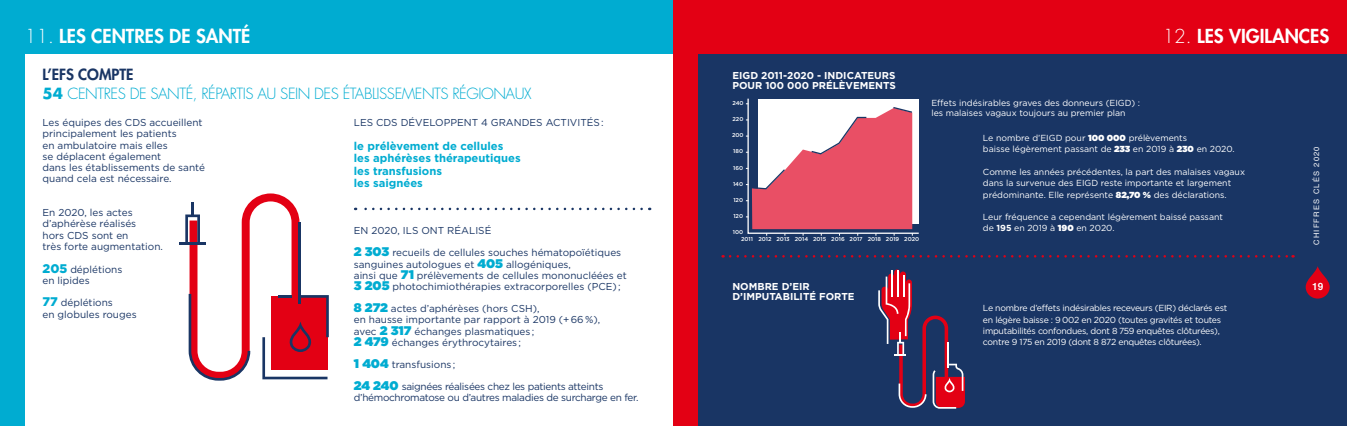
<style>
.page{position:relative;width:1347px;height:426px;background:#fff}
.page>*{position:absolute;margin:0;border:0;box-sizing:border-box;transform-origin:0 0}
.t1{font:800 18.75px "Futura Std";color:#fff}
.t2{font:300 15px/18.8px "Futura Std";letter-spacing:-.03em;color:#00acd1}
.t3{font:700 11.25px/12.5px "Gotham";color:#00acd1}
.t4{font:10px/11.2px "Gotham";color:#193564}
.t5{font:10px/21.9px "Gotham";letter-spacing:-.03em;color:#193564}
.t6{font:700 10px/10px "Gotham";color:#fff}
.t7{font:700 10px "Helvetica";color:#fff}
.t8{font:8.75px/11.2px "Gotham";color:#fff}
.t9{font:8.75px/11.2px "Gotham";letter-spacing:-.03em;color:#fff}
.t10{font:7.5px "Helvetica";letter-spacing:.16em;color:#fff}
.t11{font:500 5.62px/7.4px "Gotham";color:#fff}
.s1{font-weight:300}
.s2{font-weight:800;color:#193564}
.s3{font-weight:700}
.s4{font-weight:900;font-size:12.5px;color:#00acd1}
.s5{font-weight:900}
</style>
<div class="page">
<div style="left:0;top:0;width:25px;height:425px;background:#00acd1"></div>
<div style="left:0;top:0;width:673px;height:53px;background:#00acd1"></div>
<div style="left:698px;top:53px;width:648px;height:372px;background:#193564"></div>
<div style="left:673px;top:0;width:673px;height:53px;background:#e30014"></div>
<svg style="left:747px;top:98px;width:172px;height:136px"></svg>
<svg style="left:746px;top:103px;width:167px;height:132px;background:#dc7f91"></svg>
<div style="left:673px;top:0;width:25px;height:425px;background:#e30014"></div>
<hr style="left:179px;top:242px;width:26px;height:2px;background:#193564">
<svg style="left:185px;top:193px;width:144px;height:187px"></svg>
<svg style="left:355px;top:207px;width:286px;height:3px"></svg>
<svg style="left:730px;top:255px;width:563px;height:2px"></svg>
<svg style="left:878px;top:269px;width:87px;height:139px"></svg>
<svg style="left:1305px;top:266px;width:24px;height:32px"></svg>
<h1 class="t1" style="left:25px;top:24px;width:227px"><span class="s1">11.</span> LES CENTRES DE SANTÉ</h1>
<h2 class="t2" style="left:43px;top:65px;width:490px"><span class="s2">L’EFS COMPTE<br></span><span class="s3">54</span> CENTRES DE SANTÉ, RÉPARTIS AU SEIN DES ÉTABLISSEMENTS RÉGIONAUX</h2>
<p class="t4" style="left:43px;top:116px;width:164px">Les équipes des CDS accueillent principalement les patients<br>en ambulatoire mais elles<br>se déplacent également<br>dans les établissements de santé quand cela est nécessaire.</p>
<p class="t4" style="left:43px;top:206px;width:122px">En 2020, les actes d’aphérèse réalisés<br>hors CDS sont en<br>très forte augmentation.</p>
<p class="t4" style="left:43px;top:263px;width:81px"><span class="s4">205</span> déplétions en lipides</p>
<p class="t4" style="left:43px;top:296px;width:96px"><span class="s4">77</span> déplétions<br>en globules rouges</p>
<p class="t4" style="left:354px;top:116px;width:251px">LES CDS DÉVELOPPENT 4 GRANDES ACTIVITÉS :</p>
<p class="t3" style="left:354px;top:139px;width:168px">le prélèvement de cellules les aphérèses thérapeutiques les transfusions<br>les saignées</p>
<p class="t4" style="left:354px;top:224px;width:139px">EN 2020, ILS ONT RÉALISÉ</p>
<p class="t4" style="left:354px;top:246px;width:274px"><span class="s4">2 303</span> recueils de cellules souches hématopoïétiques sanguines autologues et <span class="s4">405</span> allogéniques,<br>ainsi que <span class="s4">71</span> prélèvements de cellules mononucléées et <span class="s4">3 205</span> photochimiothérapies extracorporelles (PCE) ;</p>
<p class="t4" style="left:354px;top:302px;width:248px"><span class="s4">8 272</span> actes d’aphérèses (hors CSH),<br>en hausse importante par rapport à 2019 (+ 66 %), avec <span class="s4">2 317</span> échanges plasmatiques ;<br><span class="s4">2 479</span> échanges érythrocytaires ;</p>
<p class="t5" style="left:354px;top:352px;width:251px"><span class="s4">1 404</span> transfusions ;<br><span class="s4">24 240</span> saignées réalisées chez les patients atteints</p>
<p class="t5" style="left:354px;top:386px;width:286px">d’hémochromatose ou d’autres maladies de surcharge en fer.</p>
<p class="t6" style="left:732px;top:70px;width:165px">EIGD 2011-2020 - INDICATEURS<br>POUR 100 000 PRÉLÈVEMENTS</p>
<p class="t11" style="left:732px;top:99px;width:13px">240</p>
<p class="t11" style="left:732px;top:115px;width:12px">220</p>
<p class="t11" style="left:732px;top:131px;width:13px">200</p>
<p class="t11" style="left:733px;top:147px;width:11px">180</p>
<p class="t11" style="left:733px;top:164px;width:11px">160</p>
<p class="t11" style="left:733px;top:180px;width:12px">140</p>
<p class="t11" style="left:733px;top:196px;width:11px">120</p>
<p class="t11" style="left:733px;top:212px;width:11px">120</p>
<p class="t11" style="left:741px;top:228px;width:180px;text-indent:-8px">100<br>2011 2012 2013 2014 2015 2016 2017 2018 2019 2020</p>
<p class="t8" style="left:931px;top:97px;width:210px;line-height:10px">Effets indésirables graves des donneurs (EIGD) : les malaises vagaux toujours au premier plan</p>
<h1 class="t1" style="left:1162px;top:24px;width:168px"><span class="s1">12.</span> LES VIGILANCES</h1>
<p class="t8" style="left:983px;top:132px;width:253px">Le nombre d’EIGD pour <span class="s5">100 000</span> prélèvements<br>baisse légèrement passant de <span class="s5">233</span> en 2019 à <span class="s5">230</span> en 2020.</p>
<p class="t8" style="left:983px;top:166px;width:263px">Comme les années précédentes, la part des malaises vagaux dans la survenue des EIGD reste importante et largement prédominante. Elle représente <span class="s5">82,70 %</span> des déclarations.</p>
<p class="t8" style="left:983px;top:211px;width:241px">Leur fréquence a cependant légèrement baissé passant de <span class="s3">195</span> en 2019 à <span class="s5">190</span> en 2020.</p>
<p class="t10" style="left:1310px;top:244px;width:100px;rotate:-90deg">CHIFFRES CLÉS 2020</p>
<p class="t6" style="left:732px;top:281px;width:124px">NOMBRE D’EIR<br>D’IMPUTABILITÉ FORTE</p>
<p class="t9" style="left:983px;top:302px;width:246px">Le nombre d’effets indésirables receveurs (EIR) déclarés est en légère baisse : 9 002 en 2020 (toutes gravités et toutes imputabilités confondues, dont 8 759 enquêtes clôturées), contre 9 175 en 2019 (dont 8 872 enquêtes clôturées).</p>
<p class="t7" style="left:1312px;top:278px;width:13px">19</p>
</div>
